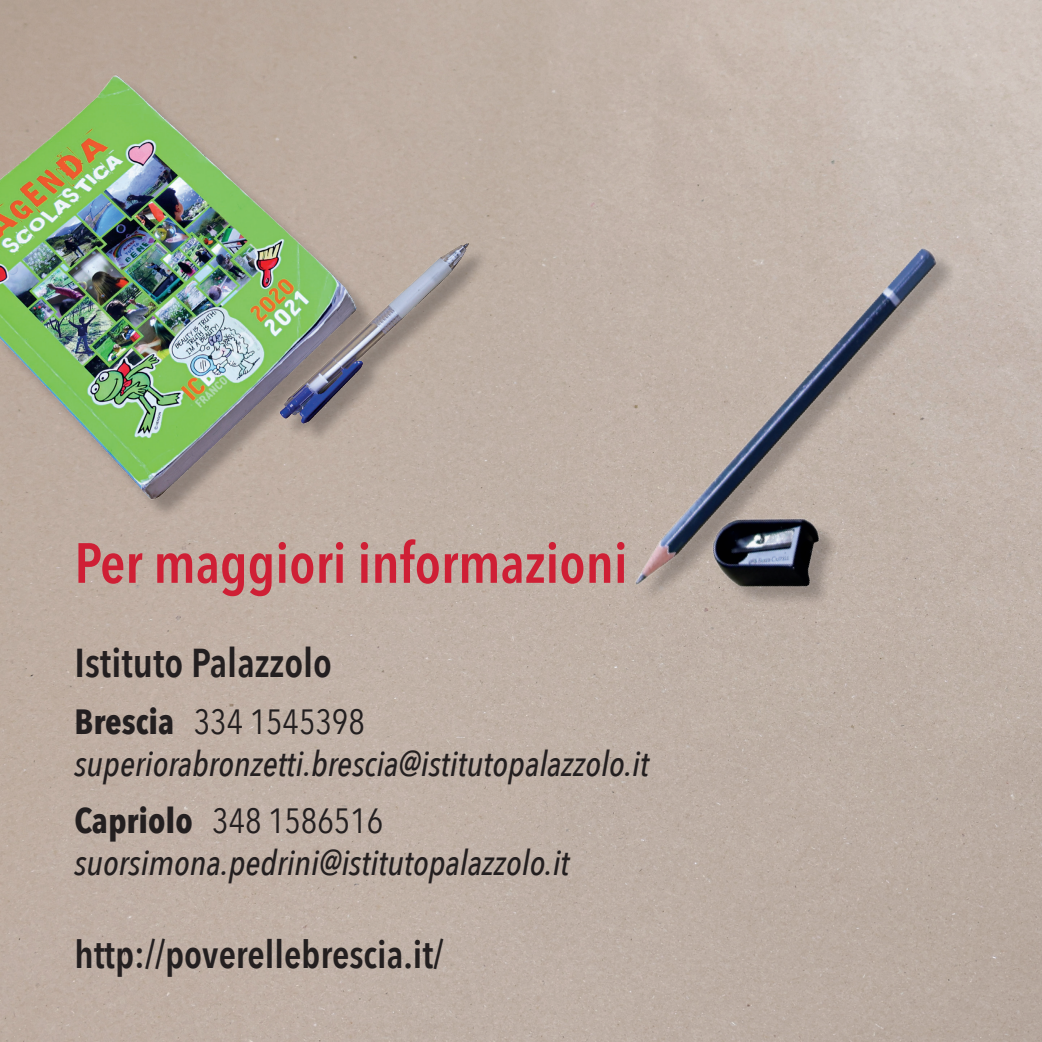
<style>
.page{position:relative;width:1042px;height:1042px;background:#fff}
.page>*{position:absolute;margin:0;border:0;box-sizing:border-box;transform-origin:0 0}
.t1{font:600 56px "Avenir Next Condensed";color:#cf1f35}
.t2{font:600 40.25px "Avenir Next Condensed";color:#231f20}
.t3{font:600 38.5px "Avenir Next Condensed";color:#231f20}
.t4{font:italic 500 35px "Avenir Next Condensed";color:#231f20}
.t5{font:35px "Avenir Next Condensed";color:#231f20}
.s1{font-weight:700}
</style>
<div class="page">
<img style="left:0;top:0;width:1042px;height:1042px">
<img style="left:0;top:35px;width:496px;height:486px">
<img style="left:558px;top:120px;width:482px;height:644px">
<p class="t1" style="left:74px;top:515px;width:555px">Per maggiori informazioni</p>
<p class="t2" style="left:74px;top:628px;width:259px">Istituto Palazzolo</p>
<p class="t5" style="left:74px;top:692px;width:292px"><span class="s1">Brescia</span> 334 1545398</p>
<p class="t4" style="left:74px;top:743px;width:576px">superiorabronzetti.brescia@istitutopalazzolo.it</p>
<p class="t5" style="left:74px;top:791px;width:310px"><span class="s1">Capriolo</span> 348 1586516</p>
<p class="t4" style="left:74px;top:842px;width:497px">suorsimona.pedrini@istitutopalazzolo.it</p>
<p class="t3" style="left:74px;top:921px;width:370px">http://poverellebrescia.it/</p>
</div>
